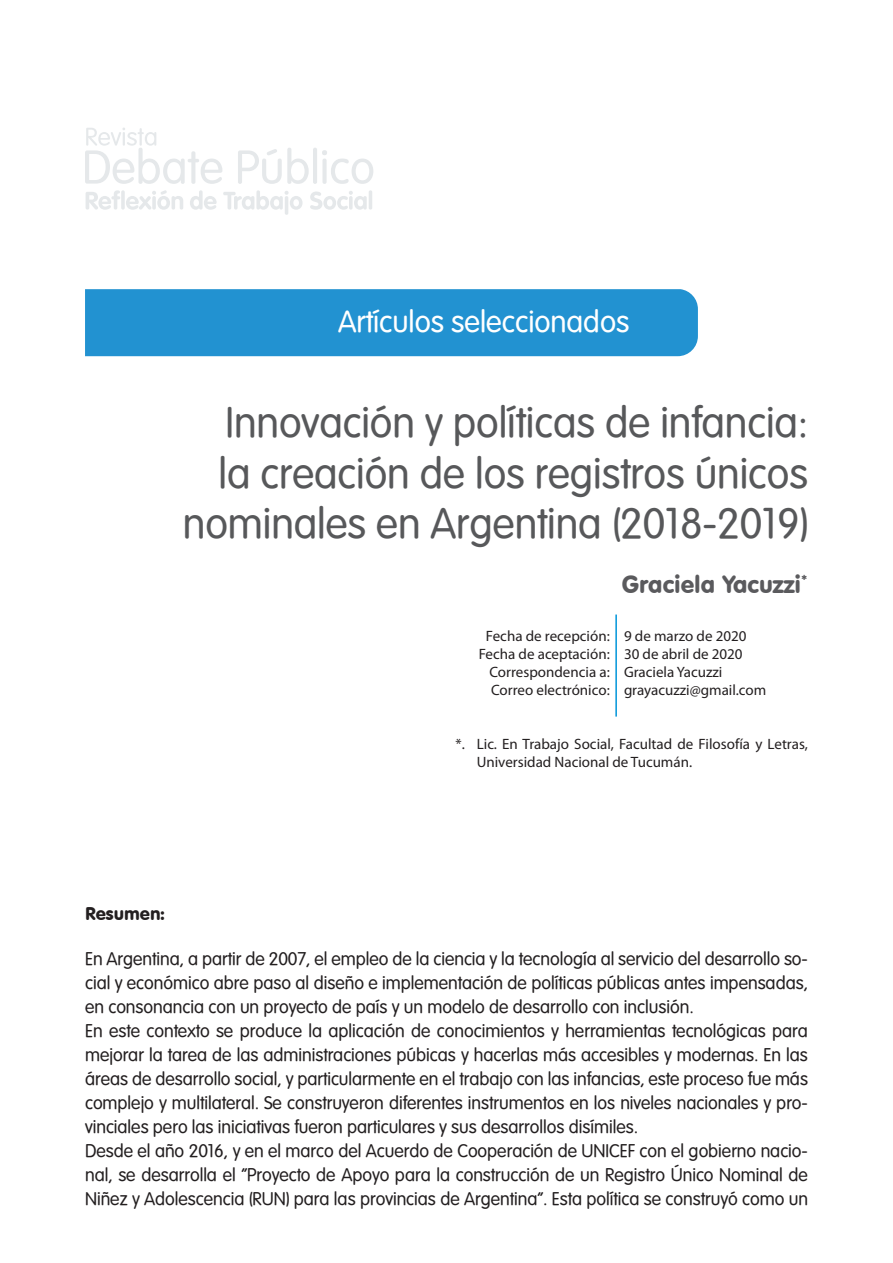
<style>
.page{position:relative;width:893px;height:1263px;background:#fff}
.page>*{position:absolute;margin:0;border:0;box-sizing:border-box;transform-origin:0 0}
.t1{font:42px/50.4px "VAG Rounded Lt Normal";color:#57585a;text-align:right}
.t2{font:30px "VAG Rounded Lt Normal";color:#fff}
.t3{font:24px "VAG Rounded BT";color:#5a5a5d}
.t4{font:18px/24px "VAG Rounded Lt Normal";color:#231f20}
.t5{font:18px "VAG Rounded BT";color:#231f20}
.t6{font:15px/18px "Myriad Pro";color:#231f20}
</style>
<div class="page">
<div style="left:85px;top:289px;width:613px;height:67px;background:#2292d1"></div>
<svg style="left:85px;top:128px;width:137px;height:56px"></svg>
<svg style="left:238px;top:148px;width:71px;height:36px"></svg>
<hr style="left:313px;top:148px;width:4px;height:36px;background:#e5e8ea;border-radius:2px">
<svg style="left:322px;top:150px;width:51px;height:34px"></svg>
<svg style="left:86px;top:190px;width:34px;height:20px"></svg>
<hr style="left:121px;top:190px;width:4px;height:20px;background:#e5e8ea;border-radius:2px">
<svg style="left:126px;top:190px;width:57px;height:20px"></svg>
<svg style="left:190px;top:190px;width:27px;height:20px"></svg>
<svg style="left:223px;top:190px;width:80px;height:25px"></svg>
<svg style="left:310px;top:191px;width:57px;height:19px"></svg>
<hr style="left:369px;top:190px;width:3px;height:20px;background:#e5e8ea;border-radius:2px">
<hr style="left:615px;top:614px;width:2px;height:103px;background:#0095d9">
<h2 class="t2" style="left:338px;top:304px;width:293px">Artículos seleccionados</h2>
<h1 class="t1" style="left:183px;top:397px;width:627px">Innovación y políticas de infancia:<br>la creación de los registros únicos nominales en Argentina (2018-2019)</h1>
<h3 class="t3" style="left:622px;top:570px;width:188px">Graciela Yacuzzi<sup>*</sup></h3>
<p class="t6" style="left:479px;top:627px;width:132px;text-align:right">Fecha de recepción:<br>Fecha de aceptación:<br>Correspondencia a:<br>Correo electrónico:</p>
<p class="t6" style="left:624px;top:627px;width:144px">9 de marzo de 2020<br>30 de abril de 2020<br>Graciela Yacuzzi grayacuzzi@gmail.com</p>
<p class="t6" style="left:477px;top:735px;width:333px;text-indent:-21px">*. Lic. En Trabajo Social, Facultad de Filosofía y Letras,<br>Universidad Nacional de Tucumán.</p>
<p class="t5" style="left:85px;top:902px;width:81px">Resumen:</p>
<p class="t4" style="left:85px;top:947px;width:724px">En Argentina, a partir de 2007, el empleo de la ciencia y la tecnología al servicio del desarrollo so&shy;cial y económico abre paso al diseño e implementación de políticas públicas antes impensadas, en consonancia con un proyecto de país y un modelo de desarrollo con inclusión.<br>En este contexto se produce la aplicación de conocimientos y herramientas tecnológicas para mejorar la tarea de las administraciones púbicas y hacerlas más accesibles y modernas. En las áreas de desarrollo social, y particularmente en el trabajo con las infancias, este proceso fue más complejo y multilateral. Se construyeron diferentes instrumentos en los niveles nacionales y pro&shy;vinciales pero las iniciativas fueron particulares y sus desarrollos disímiles.<br>Desde el año 2016, y en el marco del Acuerdo de Cooperación de UNICEF con el gobierno nacio&shy;nal, se desarrolla el “Proyecto de Apoyo para la construcción de un Registro Único Nominal de Niñez y Adolescencia (RUN) para las provincias de Argentina”. Esta política se construyó como un</p>
</div>
